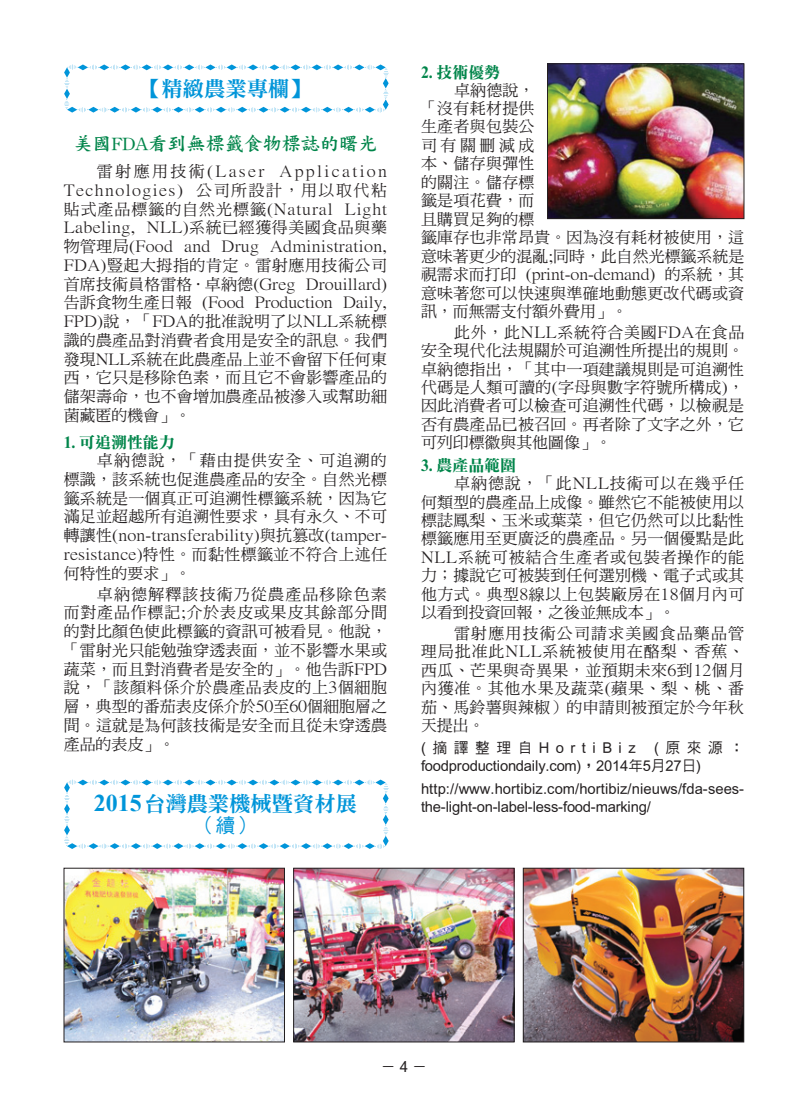
<style>
.page{position:relative;width:808px;height:1106px;background:#fff}
.page>*{position:absolute;margin:0;border:0;box-sizing:border-box;transform-origin:0 0}
.簡訊{font:21.3px "DFN Ming XB HK BF";color:#0095d9}
.簡訊-2{font:19.5px "DF Hei Md HK BF";color:#0095d9}
.一{font:19.05px "DF Kai Shu W7 HKP BF";color:#00854a}
.內文1-12_5{font:15.9px/18.5px "DF Ming Md HKP BF";letter-spacing:.015em;color:#231f20;text-align:justify}
.內文-齊-粗明{font:15.9px "DF Li Song Bd HK BF";color:#00854a}
.頁碼{font:15px "DF Hei Md HK BF";color:#231f20}
.摘譯整理{font:14.7px/18px "DF Hei Md HKP BF";color:#231f20}
.摘譯整理-2{font:14.7px "DF Hei Md HKP BF";letter-spacing:.45em;color:#231f20}
.s1{font-family:"DF Kai Shu SB Estd BF"}
.s2{font-family:"Times New Roman";font-weight:700;font-size:24px}
.s3{font-family:"Microsoft Sans Serif"}
</style>
<div class="page">
<svg style="left:64px;top:779px;width:325px;height:70px"></svg>
<img style="left:66px;top:870px;width:217px;height:170px">
<div style="left:64px;top:868px;width:221px;height:174px;border:1px solid #231f20"></div>
<img style="left:295px;top:870px;width:217px;height:170px">
<div style="left:293px;top:868px;width:221px;height:174px;border:1px solid #231f20"></div>
<img style="left:525px;top:870px;width:217px;height:170px">
<div style="left:523px;top:868px;width:221px;height:174px;border:1px solid #231f20"></div>
<svg style="left:64px;top:64px;width:325px;height:49px"></svg>
<img style="left:549px;top:66px;width:193px;height:151px">
<div style="left:547px;top:64px;width:197px;height:155px;border:1px solid #231f20"></div>
<p class="簡訊" style="left:140px;top:78px;width:172px"><span class="s1">【</span>精緻農業專欄<span class="s1">】</span></p>
<p class="一" style="left:74px;top:134px;width:305px">美國FDA看到無標籤食物標誌的曙光</p>
<p class="內文1-12_5" style="left:64px;top:163px;width:325px;text-indent:33px">雷射應用技術(Laser Application Technologies) 公司所設計，用以取代粘貼式產品標籤的自然光標籤(Natural Light Labeling, NLL)系統已經獲得美國食品與藥物管理局(Food and Drug Administration, FDA)豎起大拇指的肯定。雷射應用技術公司首席技術員格雷格·卓納德(Greg Drouillard)告訴食物生產日報 (Food Production Daily, FPD)說，「FDA的批准說明了以NLL系統標識的農產品對消費者食用是安全的訊息。我們發現NLL系統在此農產品上並不會留下任何東西，它只是移除色素，而且它不會影響產品的儲架壽命，也不會增加農產品被滲入或幫助細菌藏匿的機會」。</p>
<p class="內文-齊-粗明" style="left:64px;top:434px;width:112px">1. 可追溯性能力</p>
<p class="內文1-12_5" style="left:64px;top:452px;width:325px;text-indent:33px">卓納德說，「藉由提供安全、可追溯的標識，該系統也促進農產品的安全。自然光標籤系統是一個真正可追溯性標籤系統，因為它滿足並超越所有追溯性要求，具有永久、不可轉讓性(non-transferability)與抗篡改(tamper&shy;resistance)特性。而黏性標籤並不符合上述任何特性的要求」。</p>
<p class="內文1-12_5" style="left:64px;top:585px;width:325px;text-indent:33px">卓納德解釋該技術乃從農產品移除色素而對產品作標記;介於表皮或果皮其餘部分間的對比顏色使此標籤的資訊可被看見。他說，「雷射光只能勉強穿透表面，並不影響水果或蔬菜，而且對消費者是安全的」。他告訴FPD說，「該顏料係介於農產品表皮的上3個細胞層，典型的番茄表皮係介於50至60個細胞層之間。這就是為何該技術是安全而且從未穿透農產品的表皮」。</p>
<p class="簡訊" style="left:94px;top:793px;width:265px"><span class="s2">2015</span>台灣農業機械暨資材展</p>
<p class="簡訊-2" style="left:196px;top:815px;width:60px">（續）</p>
<p class="內文-齊-粗明" style="left:421px;top:64px;width:81px">2. 技術優勢</p>
<p class="內文1-12_5" style="left:421px;top:81px;width:325px;text-align:left;text-indent:33px">卓納德說，<br>「沒有耗材提供<br>生產者與包裝公<br>司有關刪減成<br>本、儲存與彈性<br>的關注。儲存標<br>籤是項花費，而<br>且購買足夠的標<br>籤庫存也非常昂貴。因為沒有耗材被使用，這意味著更少的混亂;同時，此自然光標籤系統是視需求而打印 (print-on-demand) 的系統，其意味著您可以快速與準確地動態更改代碼或資訊，而無需支付額外費用」。</p>
<p class="內文1-12_5" style="left:421px;top:323px;width:325px;text-indent:33px">此外，此NLL系統符合美國FDA在食品安全現代化法規關於可追溯性所提出的規則。卓納德指出，「其中一項建議規則是可追溯性代碼是人類可讀的(字母與數字符號所構成)，因此消費者可以檢查可追溯性代碼，以檢視是否有農產品已被召回。再者除了文字之外，它可列印標徽與其他圖像」。</p>
<p class="內文-齊-粗明" style="left:421px;top:457px;width:97px">3. 農產品範圍</p>
<p class="內文1-12_5" style="left:421px;top:475px;width:325px;text-indent:33px">卓納德說，「此NLL技術可以在幾乎任何類型的農產品上成像。雖然它不能被使用以標誌鳳梨、玉米或葉菜，但它仍然可以比黏性標籤應用至更廣泛的農產品。另一個優點是此NLL系統可被結合生產者或包裝者操作的能力；據說它可被裝到任何選別機、電子式或其他方式。典型8線以上包裝廠房在18個月內可以看到投資回報，之後並無成本」。</p>
<p class="內文1-12_5" style="left:421px;top:624px;width:325px;text-indent:33px">雷射應用技術公司請求美國食品藥品管理局批准此NLL系統被使用在酪梨、香蕉、西瓜、芒果與奇異果，並預期未來6到12個月內獲准。其他水果及蔬菜(蘋果、梨、桃、番茄、馬鈴薯與辣椒）的申請則被預定於今年秋天提出。</p>
<p class="摘譯整理-2" style="left:421px;top:740px;width:216px">(摘譯整理自HortiBiz</p>
<p class="摘譯整理" style="left:421px;top:739px;width:325px;text-indent:233px">(原來源：foodproductiondaily.com)，2014年5月27日)</p>
<p class="摘譯整理" style="left:421px;top:779px;width:325px">http://www.hortibiz.com/hortibiz/nieuws/fda-sees&shy;the-light-on-label-less-food-marking/</p>
<p class="頁碼" style="left:381px;top:1059px;width:48px">－ <span class="s3">4</span> －</p>
</div>
